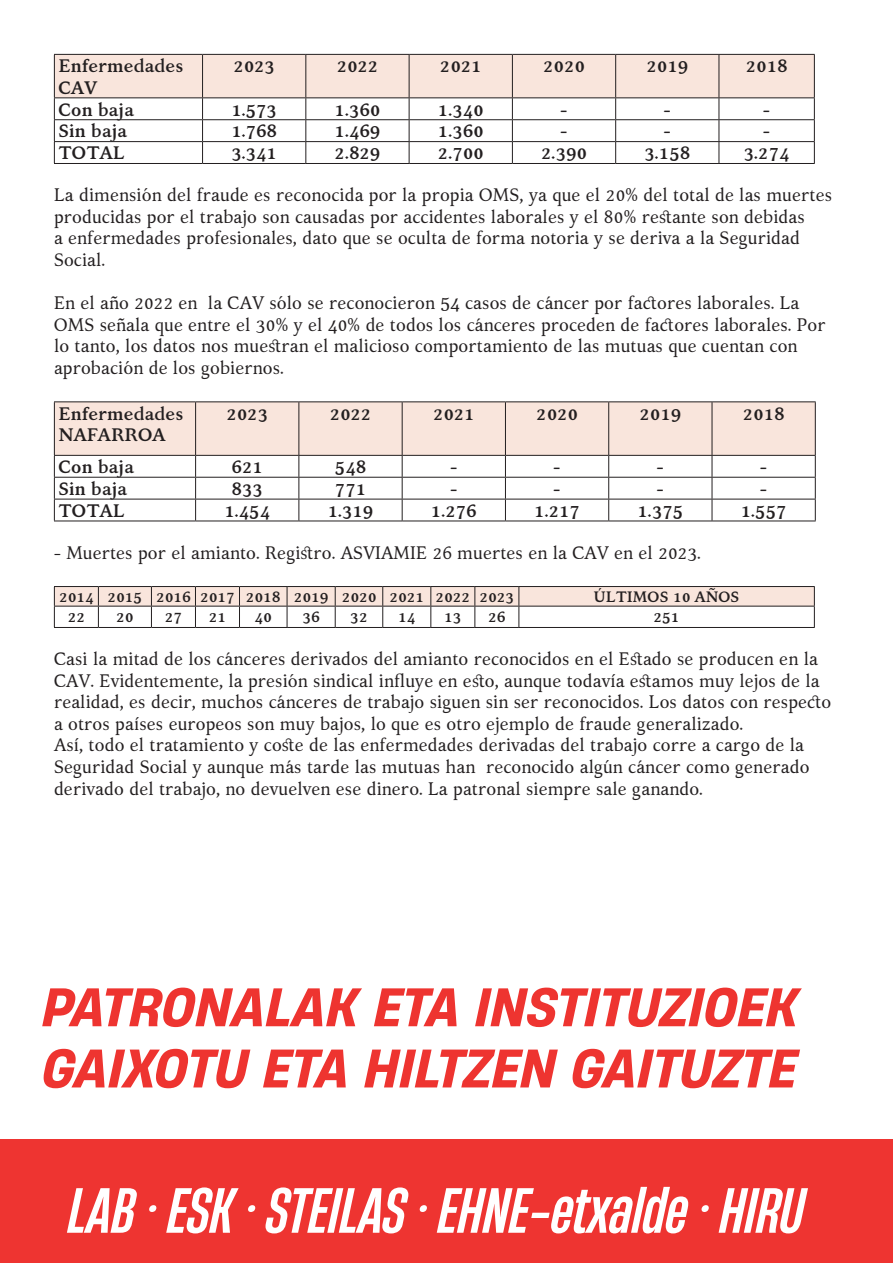
<style>
.page{position:relative;width:893px;height:1263px;background:#fff}
.page>*{position:absolute;margin:0;border:0;box-sizing:border-box;transform-origin:0 0}
.t1{font:italic 500 60px "Heading Now Trial 45";color:#fff}
.t2{font:italic 500 51px "Heading Now Trial 65";color:#ee3430}
.t3{font:18px/21.6px "Kelvinch";color:#231f20}
.Table_Contents{font:700 18px/21.6px "Kelvinch";color:#231f20}
.Table_Contents-2{font:700 15px "Kelvinch";color:#231f20}
</style>
<div class="page">
<div style="left:0;top:1139px;width:893px;height:124px;background:#ee3431"></div>
<hr style="left:54px;top:163px;width:149px;height:1px;background:#231f20">
<hr style="left:203px;top:163px;width:103px;height:1px;background:#231f20">
<hr style="left:306px;top:163px;width:103px;height:1px;background:#231f20">
<hr style="left:409px;top:163px;width:103px;height:1px;background:#231f20">
<hr style="left:512px;top:163px;width:104px;height:1px;background:#231f20">
<hr style="left:616px;top:163px;width:103px;height:1px;background:#231f20">
<hr style="left:719px;top:163px;width:96px;height:1px;background:#231f20">
<svg style="left:54px;top:54px;width:761px;height:109px"></svg>
<hr style="left:54px;top:401px;width:142px;height:1px;background:#231f20">
<hr style="left:196px;top:401px;width:103px;height:1px;background:#231f20">
<hr style="left:299px;top:401px;width:103px;height:1px;background:#231f20">
<hr style="left:402px;top:401px;width:103px;height:1px;background:#231f20">
<hr style="left:505px;top:401px;width:104px;height:1px;background:#231f20">
<hr style="left:609px;top:401px;width:103px;height:1px;background:#231f20">
<hr style="left:712px;top:401px;width:104px;height:1px;background:#231f20">
<hr style="left:54px;top:521px;width:142px;height:1px;background:#231f20">
<hr style="left:196px;top:521px;width:103px;height:1px;background:#231f20">
<hr style="left:299px;top:521px;width:103px;height:1px;background:#231f20">
<hr style="left:402px;top:521px;width:103px;height:1px;background:#231f20">
<hr style="left:505px;top:521px;width:104px;height:1px;background:#231f20">
<hr style="left:609px;top:521px;width:103px;height:1px;background:#231f20">
<hr style="left:712px;top:521px;width:104px;height:1px;background:#231f20">
<svg style="left:54px;top:402px;width:762px;height:119px"></svg>
<hr style="left:54px;top:627px;width:44px;height:1px;background:#231f20">
<hr style="left:98px;top:627px;width:53px;height:1px;background:#231f20">
<hr style="left:151px;top:627px;width:44px;height:1px;background:#231f20">
<hr style="left:195px;top:627px;width:44px;height:1px;background:#231f20">
<hr style="left:239px;top:627px;width:48px;height:1px;background:#231f20">
<hr style="left:287px;top:627px;width:48px;height:1px;background:#231f20">
<hr style="left:335px;top:627px;width:48px;height:1px;background:#231f20">
<hr style="left:383px;top:627px;width:48px;height:1px;background:#231f20">
<hr style="left:431px;top:627px;width:44px;height:1px;background:#231f20">
<hr style="left:475px;top:627px;width:44px;height:1px;background:#231f20">
<hr style="left:519px;top:627px;width:296px;height:1px;background:#231f20">
<svg style="left:54px;top:586px;width:761px;height:41px"></svg>
<p class="Table_Contents" style="left:58px;top:55px;width:126px">Enfermedades<br>CAV</p>
<p class="Table_Contents" style="left:233px;top:55px;width:43px">2023</p>
<p class="Table_Contents" style="left:337px;top:55px;width:43px">2022</p>
<p class="Table_Contents" style="left:440px;top:55px;width:43px">2021</p>
<p class="Table_Contents" style="left:543px;top:55px;width:43px">2020</p>
<p class="Table_Contents" style="left:646px;top:55px;width:43px">2019</p>
<p class="Table_Contents" style="left:746px;top:55px;width:43px">2018</p>
<p class="Table_Contents" style="left:58px;top:99px;width:77px">Con baja</p>
<p class="Table_Contents" style="left:231px;top:99px;width:47px">1.573</p>
<p class="Table_Contents" style="left:335px;top:99px;width:47px">1.360</p>
<p class="Table_Contents" style="left:438px;top:99px;width:47px">1.340</p>
<p class="Table_Contents" style="left:561px;top:99px;width:8px">-</p>
<p class="Table_Contents" style="left:664px;top:99px;width:8px">-</p>
<p class="Table_Contents" style="left:763px;top:99px;width:8px">-</p>
<p class="Table_Contents" style="left:58px;top:120px;width:70px">Sin baja</p>
<p class="Table_Contents" style="left:231px;top:120px;width:47px">1.768</p>
<p class="Table_Contents" style="left:335px;top:120px;width:47px">1.469</p>
<p class="Table_Contents" style="left:438px;top:120px;width:47px">1.360</p>
<p class="Table_Contents" style="left:561px;top:120px;width:8px">-</p>
<p class="Table_Contents" style="left:664px;top:120px;width:8px">-</p>
<p class="Table_Contents" style="left:763px;top:120px;width:8px">-</p>
<p class="Table_Contents" style="left:58px;top:142px;width:68px">TOTAL</p>
<p class="Table_Contents" style="left:231px;top:142px;width:47px">3.341</p>
<p class="Table_Contents" style="left:335px;top:142px;width:47px">2.829</p>
<p class="Table_Contents" style="left:438px;top:142px;width:47px">2.700</p>
<p class="Table_Contents" style="left:541px;top:142px;width:47px">2.390</p>
<p class="Table_Contents" style="left:644px;top:142px;width:47px">3.158</p>
<p class="Table_Contents" style="left:744px;top:142px;width:47px">3.274</p>
<p class="t3" style="left:54px;top:184px;width:780px">La dimensión del fraude es reconocida por la propia OMS, ya que el 20% del total de las muertes producidas por el trabajo son causadas por accidentes laborales y el 80% restante son debidas<br>a enfermedades profesionales, dato que se oculta de forma notoria y se deriva a la Seguridad Social.</p>
<p class="t3" style="left:54px;top:292px;width:773px">En el año 2022 en la CAV sólo se reconocieron 54 casos de cáncer por factores laborales. La OMS señala que entre el 30% y el 40% de todos los cánceres proceden de factores laborales. Por lo tanto, los datos nos muestran el malicioso comportamiento de las mutuas que cuentan con aprobación de los gobiernos.</p>
<p class="Table_Contents" style="left:58px;top:403px;width:126px">Enfermedades<br>NAFARROA</p>
<p class="Table_Contents" style="left:226px;top:403px;width:43px">2023</p>
<p class="Table_Contents" style="left:330px;top:403px;width:43px">2022</p>
<p class="Table_Contents" style="left:433px;top:403px;width:43px">2021</p>
<p class="Table_Contents" style="left:536px;top:403px;width:43px">2020</p>
<p class="Table_Contents" style="left:640px;top:403px;width:43px">2019</p>
<p class="Table_Contents" style="left:743px;top:403px;width:43px">2018</p>
<p class="Table_Contents" style="left:58px;top:456px;width:77px">Con baja</p>
<p class="Table_Contents" style="left:232px;top:456px;width:33px">621</p>
<p class="Table_Contents" style="left:335px;top:456px;width:33px">548</p>
<p class="Table_Contents" style="left:450px;top:456px;width:8px">-</p>
<p class="Table_Contents" style="left:554px;top:456px;width:8px">-</p>
<p class="Table_Contents" style="left:657px;top:456px;width:8px">-</p>
<p class="Table_Contents" style="left:760px;top:456px;width:8px">-</p>
<p class="Table_Contents" style="left:58px;top:478px;width:70px">Sin baja</p>
<p class="Table_Contents" style="left:232px;top:478px;width:33px">833</p>
<p class="Table_Contents" style="left:335px;top:478px;width:33px">771</p>
<p class="Table_Contents" style="left:450px;top:478px;width:8px">-</p>
<p class="Table_Contents" style="left:554px;top:478px;width:8px">-</p>
<p class="Table_Contents" style="left:657px;top:478px;width:8px">-</p>
<p class="Table_Contents" style="left:760px;top:478px;width:8px">-</p>
<p class="Table_Contents" style="left:58px;top:500px;width:68px">TOTAL</p>
<p class="Table_Contents" style="left:224px;top:500px;width:47px">1.454</p>
<p class="Table_Contents" style="left:328px;top:500px;width:47px">1.319</p>
<p class="Table_Contents" style="left:431px;top:500px;width:47px">1.276</p>
<p class="Table_Contents" style="left:534px;top:500px;width:47px">1.217</p>
<p class="Table_Contents" style="left:638px;top:500px;width:47px">1.375</p>
<p class="Table_Contents" style="left:741px;top:500px;width:47px">1.557</p>
<p class="t3" style="left:54px;top:541px;width:648px">- Muertes por el amianto. Registro. ASVIAMIE 26 muertes en la CAV en el 2023.</p>
<p class="Table_Contents-2" style="left:59px;top:586px;width:36px">2014</p>
<p class="Table_Contents-2" style="left:108px;top:586px;width:36px">2015</p>
<p class="Table_Contents-2" style="left:156px;top:586px;width:36px">2016</p>
<p class="Table_Contents-2" style="left:200px;top:586px;width:36px">2017</p>
<p class="Table_Contents-2" style="left:246px;top:586px;width:36px">2018</p>
<p class="Table_Contents-2" style="left:294px;top:586px;width:36px">2019</p>
<p class="Table_Contents-2" style="left:342px;top:586px;width:36px">2020</p>
<p class="Table_Contents-2" style="left:389px;top:586px;width:36px">2021</p>
<p class="Table_Contents-2" style="left:435px;top:586px;width:36px">2022</p>
<p class="Table_Contents-2" style="left:480px;top:586px;width:36px">2023</p>
<p class="Table_Contents-2" style="left:594px;top:586px;width:147px">ÚLTIMOS 10 AÑOS</p>
<p class="Table_Contents-2" style="left:68px;top:605px;width:19px">22</p>
<p class="Table_Contents-2" style="left:116px;top:605px;width:19px">20</p>
<p class="Table_Contents-2" style="left:165px;top:605px;width:19px">27</p>
<p class="Table_Contents-2" style="left:209px;top:605px;width:19px">21</p>
<p class="Table_Contents-2" style="left:255px;top:605px;width:19px">40</p>
<p class="Table_Contents-2" style="left:302px;top:605px;width:19px">36</p>
<p class="Table_Contents-2" style="left:350px;top:605px;width:19px">32</p>
<p class="Table_Contents-2" style="left:398px;top:605px;width:19px">14</p>
<p class="Table_Contents-2" style="left:444px;top:605px;width:19px">13</p>
<p class="Table_Contents-2" style="left:488px;top:605px;width:19px">26</p>
<p class="Table_Contents-2" style="left:654px;top:605px;width:28px">251</p>
<p class="t3" style="left:54px;top:648px;width:779px">Casi la mitad de los cánceres derivados del amianto reconocidos en el Estado se producen en la CAV. Evidentemente, la presión sindical influye en esto, aunque todavía estamos muy lejos de la realidad, es decir, muchos cánceres de trabajo siguen sin ser reconocidos. Los datos con respecto a otros países europeos son muy bajos, lo que es otro ejemplo de fraude generalizado.</p>
<p class="t3" style="left:54px;top:734px;width:757px">Así, todo el tratamiento y coste de las enfermedades derivadas del trabajo corre a cargo de la<br>Seguridad Social y aunque más tarde las mutuas han reconocido algún cáncer como generado derivado del trabajo, no devuelven ese dinero. La patronal siempre sale ganando.</p>
<p class="t2" style="left:42px;top:969px;width:758px">PATRONALAK ETA INSTITUZIOEK</p>
<p class="t2" style="left:42px;top:1030px;width:756px">GAIXOTU ETA HILTZEN GAITUZTE</p>
<p class="t1" style="left:68px;top:1169px;width:738px">LAB • ESK • STEILAS • EHNE-etxalde • HIRU</p>
</div>
